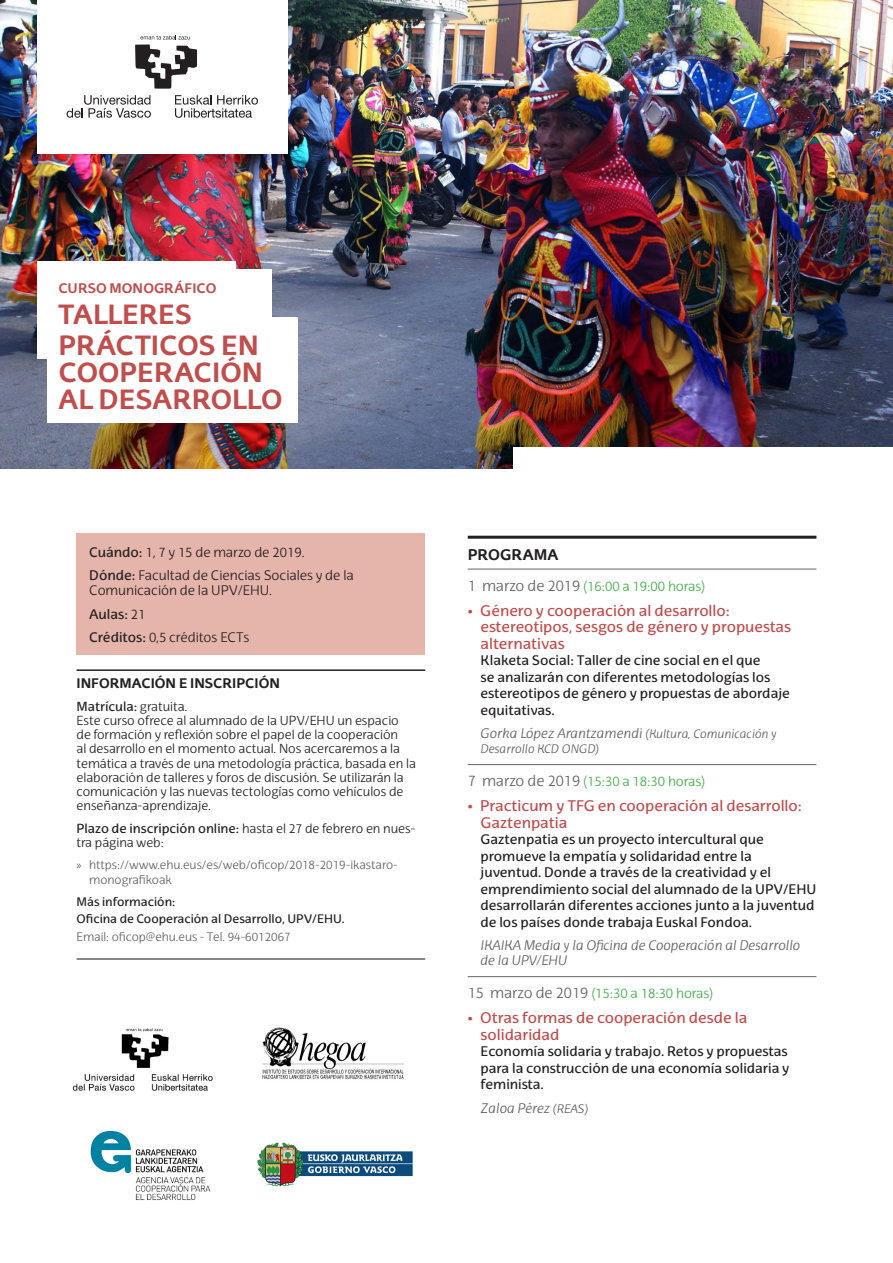
<style>
.page{position:relative;width:893px;height:1263px;background:#fff}
.page>*{position:absolute;margin:0;border:0;box-sizing:border-box;transform-origin:0 0}
.t1{font:700 27px/27px "EHU Sans";color:#c04e4d}
.t2{font:15px/16.5px "EHU Sans";color:#c04d4d}
.PROMAGA_EGITARAUA_TI{font:700 15px "EHU Sans";color:#231f20}
.DATOS-DATUAK{font:13.5px/16.5px "EHU Sans";color:#231f20}
.DATOS_PROGRAMA{font:italic 300 13.5px/15px "EHU Sans";color:#636366}
.DATOS-DATUAK-2{font:300 13.5px/15px "EHU Sans";color:#231f20}
.FECHA{font:300 13.5px "EHU Sans";color:#40ae49}
.t3{font:700 13.5px "EHU Sans";color:#231f20}
.t4{font:700 13.5px "EHU Sans";color:#c04e4d}
.DATOS_INFORMACION{font:300 12.75px/14.2px "EHU Sans";color:#231f20}
.DATOS_INFORMACION-2{font:12.75px "EHU Sans";color:#231f20}
.Predeterminado{font:300 12px/14.2px "EHU Sans";color:#636366}
.Predeterminado-2{font:12px "EHU Sans";color:#231f20}
.DATOS_PROGRAMA-2{font:italic 300 12px "EHU Sans";color:#636366}
.s1{font-weight:400}
.s2{font-weight:300}
.s3{font-family:"Myriad Pro";font-weight:400}
.s4{font-size:15px;color:#636366}
.s5{font-size:12px}
</style>
<div class="page">
<img style="left:0;top:0;width:893px;height:468px">
<div style="left:47px;top:317px;width:251px;height:105px;background:#fff"></div>
<div style="left:37px;top:261px;width:199px;height:98px;background:#fff"></div>
<div style="left:214px;top:270px;width:58px;height:111px;background:#fff"></div>
<div style="left:513px;top:447px;width:380px;height:53px;background:#fff"></div>
<hr style="left:77px;top:669px;width:348px;height:2px;background:#231f20">
<hr style="left:77px;top:958px;width:348px;height:2px;background:#636366">
<hr style="left:468px;top:536px;width:348px;height:3px;background:#231f20">
<hr style="left:468px;top:569px;width:348px;height:1px;background:#636366">
<hr style="left:468px;top:764px;width:348px;height:1px;background:#636366">
<hr style="left:468px;top:976px;width:348px;height:1px;background:#636366">
<div style="left:37px;top:0;width:251px;height:153px;background:#fff"></div>
<svg style="left:67px;top:95px;width:84px;height:23px"></svg>
<svg style="left:175px;top:95px;width:83px;height:23px"></svg>
<svg style="left:135px;top:35px;width:62px;height:54px"></svg>
<div style="left:77px;top:534px;width:348px;height:121px;background:#e5b5ab"></div>
<img style="left:72px;top:1028px;width:141px;height:63px">
<img style="left:262px;top:1027px;width:142px;height:52px">
<img style="left:90px;top:1131px;width:121px;height:69px">
<img style="left:257px;top:1142px;width:156px;height:45px">
<p class="t4" style="left:58px;top:279px;width:159px">CURSO MONOGRÁFICO</p>
<p class="t1" style="left:58px;top:300px;width:135px">TALLERES</p>
<p class="t1" style="left:58px;top:331px;width:225px">PRÁCTICOS EN<br>COOPERACIÓN<br>AL DESARROLLO</p>
<p class="DATOS-DATUAK-2" style="left:89px;top:544px;width:217px"><span class="s1">Cuándo:</span> 1, 7 y 15 de marzo de 2019.</p>
<p class="DATOS-DATUAK-2" style="left:89px;top:568px;width:266px"><span class="s1">Dónde:</span> Facultad de Ciencias Sociales y de la<br>Comunicación de la UPV/EHU.</p>
<p class="DATOS-DATUAK" style="left:89px;top:606px;width:58px">Aulas: <span class="s2">21</span></p>
<p class="DATOS-DATUAK-2" style="left:89px;top:630px;width:161px"><span class="s1">Créditos:</span> 0,5 créditos ECTs</p>
<p class="t3" style="left:77px;top:674px;width:205px">INFORMACIÓN E INSCRIPCIÓN</p>
<p class="DATOS_INFORMACION-2" style="left:77px;top:698px;width:112px">Matrícula: <span class="s2">gratuita.</span></p>
<p class="DATOS_INFORMACION" style="left:77px;top:713px;width:341px">Este curso ofrece al alumnado de la UPV/EHU un espacio de formación y reflexión sobre el papel de la cooperación<br>al desarrollo en el momento actual. Nos acercaremos a la temática a través de una metodología práctica, basada en la elaboración de talleres y foros de discusión. Se utilizarán la comunicación y las nuevas tectologías como vehículos de enseñanza-aprendizaje.</p>
<p class="DATOS_INFORMACION" style="left:77px;top:821px;width:340px"><span class="s1">Plazo de inscripción online:</span> hasta el 27 de febrero en nues&shy;tra página web:</p>
<p class="Predeterminado" style="left:89px;top:858px;width:310px;text-indent:-13px"><span class="s3">»</span> https://www.ehu.eus/es/web/oficop/2018-2019-ikastaro&shy;monografikoak</p>
<p class="Predeterminado-2" style="left:77px;top:894px;width:100px">Más información:</p>
<p class="Predeterminado-2" style="left:77px;top:912px;width:270px">Oficina de Cooperación al Desarrollo, UPV/EHU.</p>
<p class="Predeterminado" style="left:77px;top:930px;width:216px">Email: oficop@ehu.eus - Tel. 94-6012067</p>
<p class="PROMAGA_EGITARAUA_TI" style="left:468px;top:545px;width:92px">PROGRAMA</p>
<p class="FECHA" style="left:468px;top:578px;width:239px"><span class="s4">1 marzo de 2019</span> (16:00 a 19:00 horas)</p>
<p class="t2" style="left:480px;top:602px;width:312px;text-indent:-13px">• Género y cooperación al desarrollo: estereotipos, sesgos de género y propuestas alternativas</p>
<p class="DATOS-DATUAK" style="left:480px;top:652px;width:311px">Klaketa Social: Taller de cine social en el que<br>se analizarán con diferentes metodologías los estereotipos de género y propuestas de abordaje equitativas.</p>
<p class="DATOS_PROGRAMA" style="left:480px;top:726px;width:297px">Gorka López Arantzamendi <span class="s5">(Kultura, Comunicación y</span></p>
<p class="DATOS_PROGRAMA-2" style="left:480px;top:741px;width:120px">Desarrollo KCD ONGD)</p>
<p class="FECHA" style="left:468px;top:773px;width:239px"><span class="s4">7 marzo de 2019</span> (15:30 a 18:30 horas)</p>
<p class="t2" style="left:480px;top:797px;width:323px;text-indent:-13px">• Practicum y TFG en cooperación al desarrollo:<br>Gaztenpatia</p>
<p class="DATOS-DATUAK" style="left:480px;top:831px;width:337px">Gaztenpatia es un proyecto intercultural que promueve la empatía y solidaridad entre la<br>juventud. Donde a través de la creatividad y el emprendimiento social del alumnado de la UPV/EHU desarrollarán diferentes acciones junto a la juventud de los países donde trabaja Euskal Fondoa.</p>
<p class="DATOS_PROGRAMA" style="left:480px;top:938px;width:321px">IKAIKA Media y la Oficina de Cooperación al Desarrollo de la UPV/EHU</p>
<p class="FECHA" style="left:468px;top:985px;width:247px"><span class="s4">15 marzo de 2019</span> (15:30 a 18:30 horas)</p>
<p class="t2" style="left:480px;top:1009px;width:268px;text-indent:-13px">• Otras formas de cooperación desde la solidaridad</p>
<p class="DATOS-DATUAK" style="left:480px;top:1043px;width:310px">Economía solidaria y trabajo. Retos y propuestas para la construcción de una economía solidaria y feminista.</p>
<p class="DATOS_PROGRAMA" style="left:480px;top:1100px;width:110px">Zaloa Pérez <span class="s5">(REAS)</span></p>
</div>
